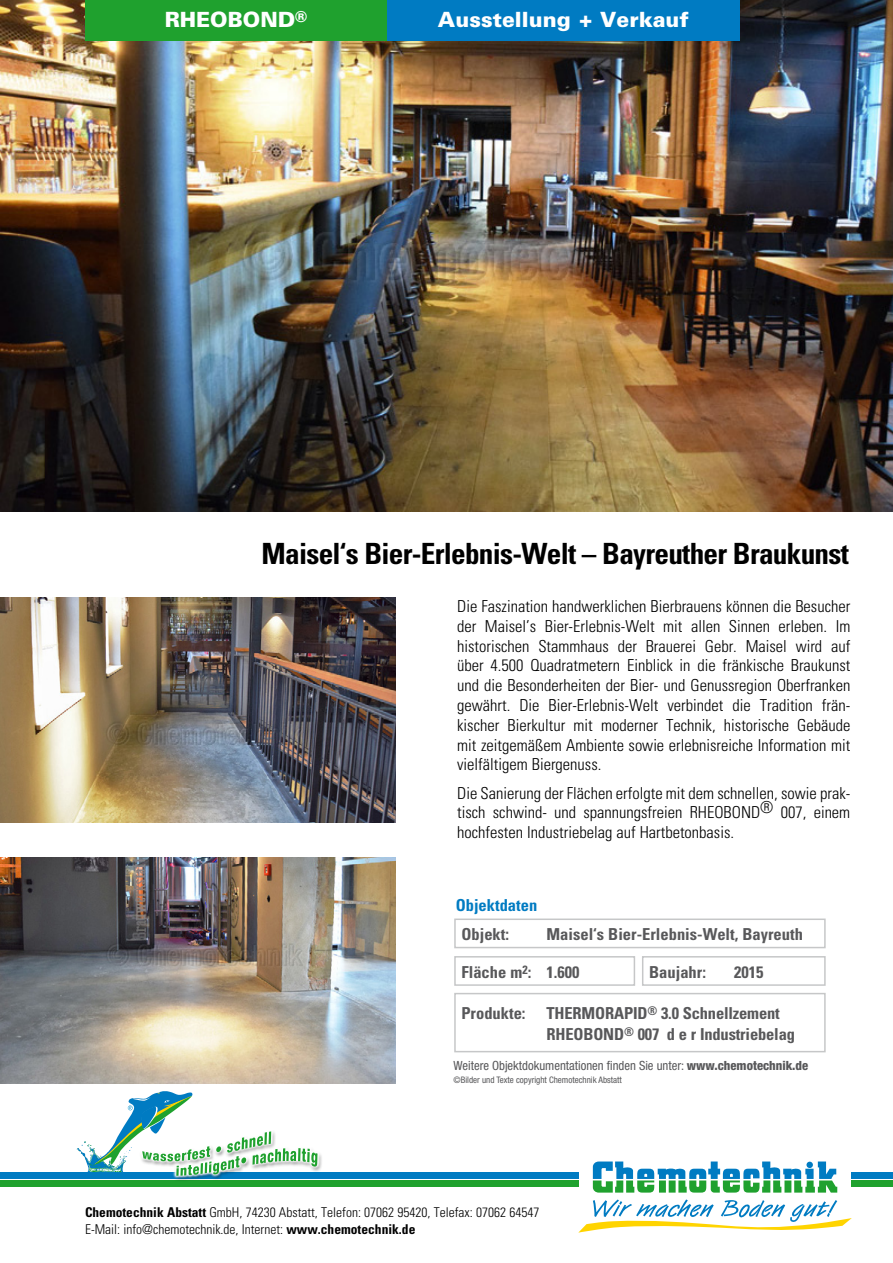
<style>
.page{position:relative;width:893px;height:1263px;background:#fff}
.page>*{position:absolute;margin:0;border:0;box-sizing:border-box;transform-origin:0 0}
.t1{font:700 condensed 29.25px "Univers LT";letter-spacing:-.025em;color:#000}
.t2{font:900 21px "Univers LT";color:#fff}
.t3{font:300 condensed 16.5px/19.8px "Univers LT";color:#000;text-align:justify}
.t4{font:700 condensed 16.5px/21px "Univers LT";color:#58585a}
.t5{font:700 condensed 16.5px "Univers LT";color:#007bc2}
.t6{font:300 condensed 13.5px/16.2px "Univers LT";color:#000}
.t7{font:condensed 12.75px "Helvetica Neue";color:#58585a}
.t8{font:condensed 9px "Helvetica Neue";color:#58585a}
.s1{font-weight:800}
.s2{font-weight:700}
</style>
<div class="page">
<img style="left:0;top:0;width:893px;height:511px">
<img style="left:0;top:597px;width:395px;height:226px">
<img style="left:0;top:858px;width:395px;height:225px">
<div style="left:387px;top:0;width:353px;height:40px;background:#007bc2"></div>
<div style="left:85px;top:0;width:302px;height:40px;background:#1fa12e"></div>
<div style="left:0;top:1173px;width:578px;height:6px;background:#007bc2"></div>
<div style="left:0;top:1181px;width:578px;height:6px;background:#1fa12e"></div>
<div style="left:852px;top:1173px;width:41px;height:6px;background:#007bc2"></div>
<div style="left:852px;top:1181px;width:41px;height:6px;background:#1fa12e"></div>
<div style="left:567px;top:1149px;width:296px;height:95px;background:#fff"></div>
<svg style="left:593px;top:1161px;width:244px;height:31px"></svg>
<svg style="left:579px;top:1199px;width:273px;height:33px"></svg>
<div style="left:140px;top:1129px;width:183px;height:53px;background:#000;opacity:.75"></div>
<svg style="left:140px;top:1129px;width:181px;height:50px"></svg>
<div style="left:454px;top:918px;width:372px;height:30px;border:2px solid #c6c7c8"></div>
<div style="left:454px;top:993px;width:372px;height:59px;border:2px solid #c6c7c8"></div>
<div style="left:454px;top:956px;width:181px;height:30px;border:2px solid #c6c7c8"></div>
<div style="left:642px;top:956px;width:184px;height:30px;border:2px solid #c6c7c8"></div>
<svg style="left:76px;top:1091px;width:241px;height:85px"></svg>
<p class="t2" style="left:165px;top:7px;width:144px">RHEOBOND<sup>®</sup></p>
<p class="t2" style="left:438px;top:7px;width:252px">Ausstellung + Verkauf</p>
<h1 class="t1" style="left:261px;top:535px;width:589px">Maisel‘s Bier-Erlebnis-Welt – Bayreuther Braukunst</h1>
<p class="t3" style="left:457px;top:596px;width:395px">Die Faszination handwerklichen Bierbrauens können die Besucher der Maisel’s Bier-Erlebnis-Welt mit allen Sinnen erleben. Im historischen Stammhaus der Brauerei Gebr. Maisel wird auf über 4.500 Quadratmetern Einblick in die fränkische Braukunst und die Besonderheiten der Bier- und Genussregion Oberfranken gewährt. Die Bier-Erlebnis-Welt verbindet die Tradition frän&shy;kischer Bierkultur mit moderner Technik, historische Gebäude mit zeitgemäßem Ambiente sowie erlebnisreiche Information mit vielfältigem Biergenuss.</p>
<p class="t3" style="left:457px;top:783px;width:395px">Die Sanierung der Flächen erfolgte mit dem schnellen, sowie prak&shy;tisch schwind- und spannungsfreien RHEOBOND® 007, einem hochfesten Industriebelag auf Hartbetonbasis.</p>
<p class="t5" style="left:456px;top:895px;width:83px">Objektdaten</p>
<p class="t4" style="left:461px;top:923px;width:49px">Objekt:</p>
<p class="t4" style="left:546px;top:923px;width:258px">Maisel‘s Bier-Erlebnis-Welt, Bayreuth</p>
<p class="t4" style="left:461px;top:961px;width:120px">Fläche m<sup>2</sup>: 1.600</p>
<p class="t4" style="left:649px;top:961px;width:58px">Baujahr:</p>
<p class="t4" style="left:734px;top:961px;width:31px">2015</p>
<p class="t4" style="left:461px;top:1002px;width:66px">Produkte:</p>
<p class="t4" style="left:546px;top:1002px;width:250px">THERMORAPID<sup>®</sup> 3.0 Schnellzement<br>RHEOBOND<sup>®</sup> 007 d e r Industriebelag</p>
<p class="t7" style="left:454px;top:1058px;width:356px">Weitere Objektdokumentationen finden Sie unter: <span class="s1">www.chemotechnik.de</span></p>
<p class="t8" style="left:454px;top:1075px;width:170px">©Bilder und Texte copyright Chemotechnik Abstatt</p>
<p class="t6" style="left:85px;top:1204px;width:456px"><span class="s2">Chemotechnik Abstatt</span> GmbH, 74230 Abstatt, Telefon: 07062 95420, Telefax: 07062 64547<br>E-Mail: info@chemotechnik.de, Internet: <span class="s2">www.chemotechnik.de</span></p>
</div>
